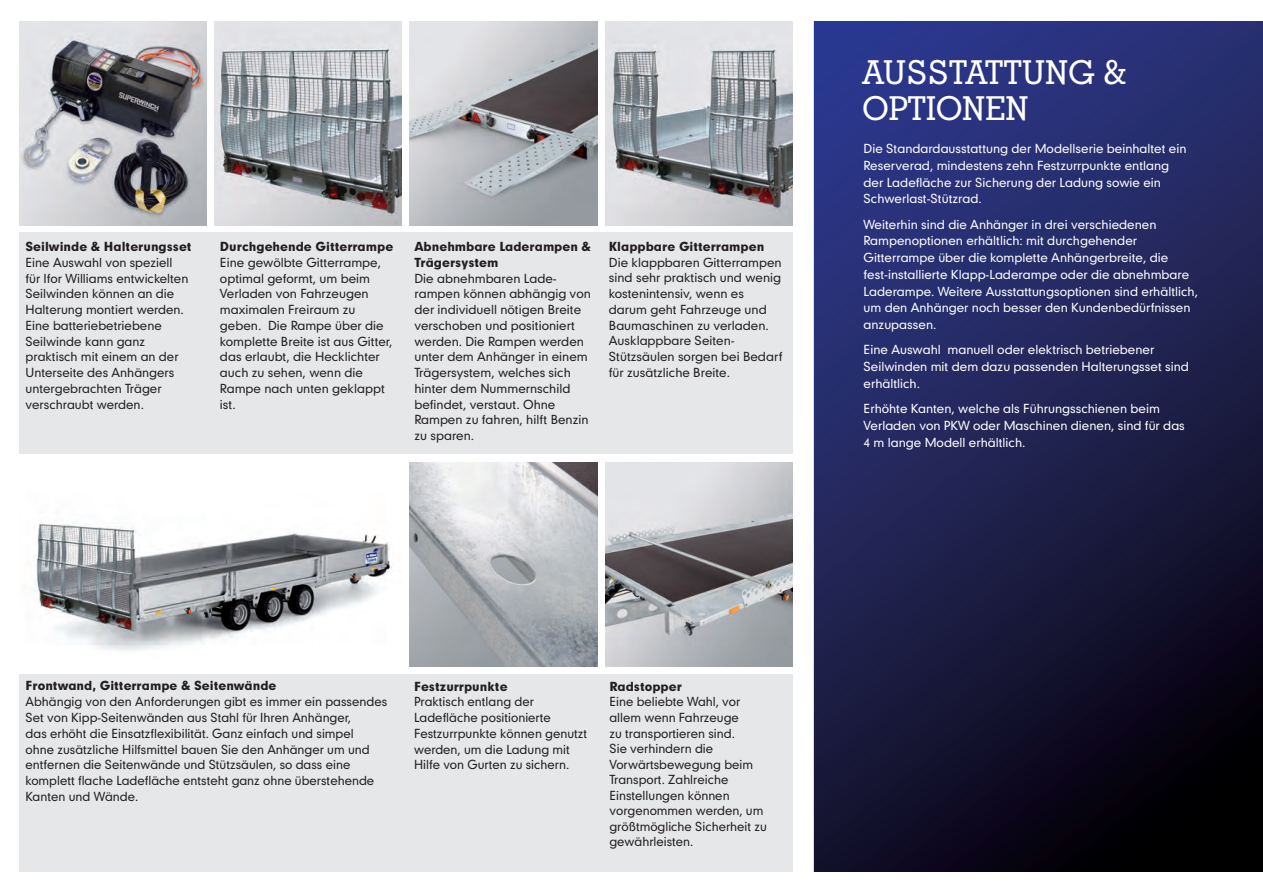
<style>
.page{position:relative;width:1263px;height:893px;background:#fff}
.page>*{position:absolute;margin:0;border:0;box-sizing:border-box;transform-origin:0 0}
.t1{font:500 33px "Geometric Slab 703 BT";color:#fff}
.t2{font:12px/15.8px "Geometric 706 BT Medium B";color:#231f20}
.t3{font:12px/16.8px "Geometric 706 BT Medium B";color:#fff}
.t4{font:12px/15.8px "Geometric 706 BT Black B";color:#231f20}
</style>
<div class="page">
<svg style="left:814px;top:21px;width:449px;height:851px;background:#1c1f4d"></svg>
<div style="left:19px;top:674px;width:773px;height:198px;background:#e6e7e9"></div>
<div style="left:19px;top:233px;width:773px;height:221px;background:#e6e7e9"></div>
<img style="left:33px;top:520px;width:359px;height:131px">
<img style="left:410px;top:462px;width:187px;height:204px">
<img style="left:19px;top:21px;width:187px;height:204px">
<img style="left:410px;top:21px;width:187px;height:204px">
<img style="left:215px;top:21px;width:187px;height:204px">
<img style="left:605px;top:21px;width:187px;height:204px">
<img style="left:605px;top:462px;width:187px;height:204px">
<p class="t4" style="left:26px;top:238px;width:168px">Seilwinde &amp; Halterungsset</p>
<p class="t2" style="left:26px;top:254px;width:164px">Eine Auswahl von speziell für Ifor Williams entwickelten<br>Seilwinden können an die<br>Halterung montiert werden.<br>Eine batteriebetriebene<br>Seilwinde kann ganz praktisch mit einem an der<br>Unterseite des Anhängers untergebrachten Träger verschraubt werden.</p>
<p class="t4" style="left:220px;top:238px;width:175px">Durchgehende Gitterrampe</p>
<p class="t2" style="left:220px;top:254px;width:174px">Eine gewölbte Gitterrampe, optimal geformt, um beim<br>Verladen von Fahrzeugen maximalen Freiraum zu geben. Die Rampe über die komplette Breite ist aus Gitter, das erlaubt, die Hecklichter auch zu sehen, wenn die<br>Rampe nach unten geklappt ist.</p>
<p class="t4" style="left:414px;top:238px;width:178px">Abnehmbare Laderampen &amp;<br>Trägersystem</p>
<p class="t2" style="left:414px;top:270px;width:178px">Die abnehmbaren Lade&shy;rampen können abhängig von der individuell nötigen Breite verschoben und positioniert werden. Die Rampen werden unter dem Anhänger in einem<br>Trägersystem, welches sich hinter dem Nummernschild befindet, verstaut. Ohne<br>Rampen zu fahren, hilft Benzin zu sparen.</p>
<p class="t4" style="left:609px;top:238px;width:157px">Klappbare Gitterrampen</p>
<p class="t2" style="left:609px;top:254px;width:175px">Die klappbaren Gitterrampen sind sehr praktisch und wenig kostenintensiv, wenn es darum geht Fahrzeuge und<br>Baumaschinen zu verladen.<br>Ausklappbare Seiten-<br>Stützsäulen sorgen bei Bedarf für zusätzliche Breite.</p>
<h1 class="t1" style="left:862px;top:53px;width:64px">AUSSTATT</h1>
<h1 class="t1" style="left:1022px;top:53px;width:105px">UNG &amp;</h1>
<h1 class="t1" style="left:862px;top:89px;width:145px">OPTIONEN</h1>
<p class="t3" style="left:863px;top:140px;width:324px">Die Standardausstattung der Modellserie beinhaltet ein Reserverad, mindestens zehn Festzurrpunkte entlang der Ladefläche zur Sicherung der Ladung sowie ein Schwerlast-Stützrad.</p>
<p class="t3" style="left:863px;top:215px;width:336px">Weiterhin sind die Anhänger in drei verschiedenen Rampenoptionen erhältlich: mit durchgehender Gitterrampe über die komplette Anhängerbreite, die fest-installierte Klapp-Laderampe oder die abnehmbare Laderampe. Weitere Ausstattungsoptionen sind erhältlich, um den Anhänger noch besser den Kundenbedürfnissen anzupassen.</p>
<p class="t3" style="left:863px;top:341px;width:327px">Eine Auswahl manuell oder elektrisch betriebener<br>Seilwinden mit dem dazu passenden Halterungsset sind erhältlich.</p>
<p class="t3" style="left:863px;top:400px;width:323px">Erhöhte Kanten, welche als Führungsschienen beim<br>Verladen von PKW oder Maschinen dienen, sind für das<br>4 m lange Modell erhältlich.</p>
<p class="t4" style="left:26px;top:678px;width:252px">Frontwand, Gitterrampe &amp; Seitenwände</p>
<p class="t2" style="left:26px;top:694px;width:363px">Abhängig von den Anforderungen gibt es immer ein passendes Set von Kipp-Seitenwänden aus Stahl für Ihren Anhänger,<br>das erhöht die Einsatzflexibilität. Ganz einfach und simpel<br>ohne zusätzliche Hilfsmittel bauen Sie den Anhänger um und entfernen die Seitenwände und Stützsäulen, so dass eine komplett flache Ladefläche entsteht ganz ohne überstehende Kanten und Wände.</p>
<p class="t4" style="left:414px;top:678px;width:95px">Festzurrpunkte</p>
<p class="t2" style="left:414px;top:694px;width:175px">Praktisch entlang der<br>Ladefläche positionierte<br>Festzurrpunkte können genutzt werden, um die Ladung mit<br>Hilfe von Gurten zu sichern.</p>
<p class="t4" style="left:609px;top:678px;width:74px">Radstopper</p>
<p class="t2" style="left:609px;top:694px;width:159px">Eine beliebte Wahl, vor allem wenn Fahrzeuge<br>zu transportieren sind.<br>Sie verhindern die<br>Vorwärtsbewegung beim<br>Transport. Zahlreiche<br>Einstellungen können vorgenommen werden, um größtmögliche Sicherheit zu gewährleisten.</p>
</div>
